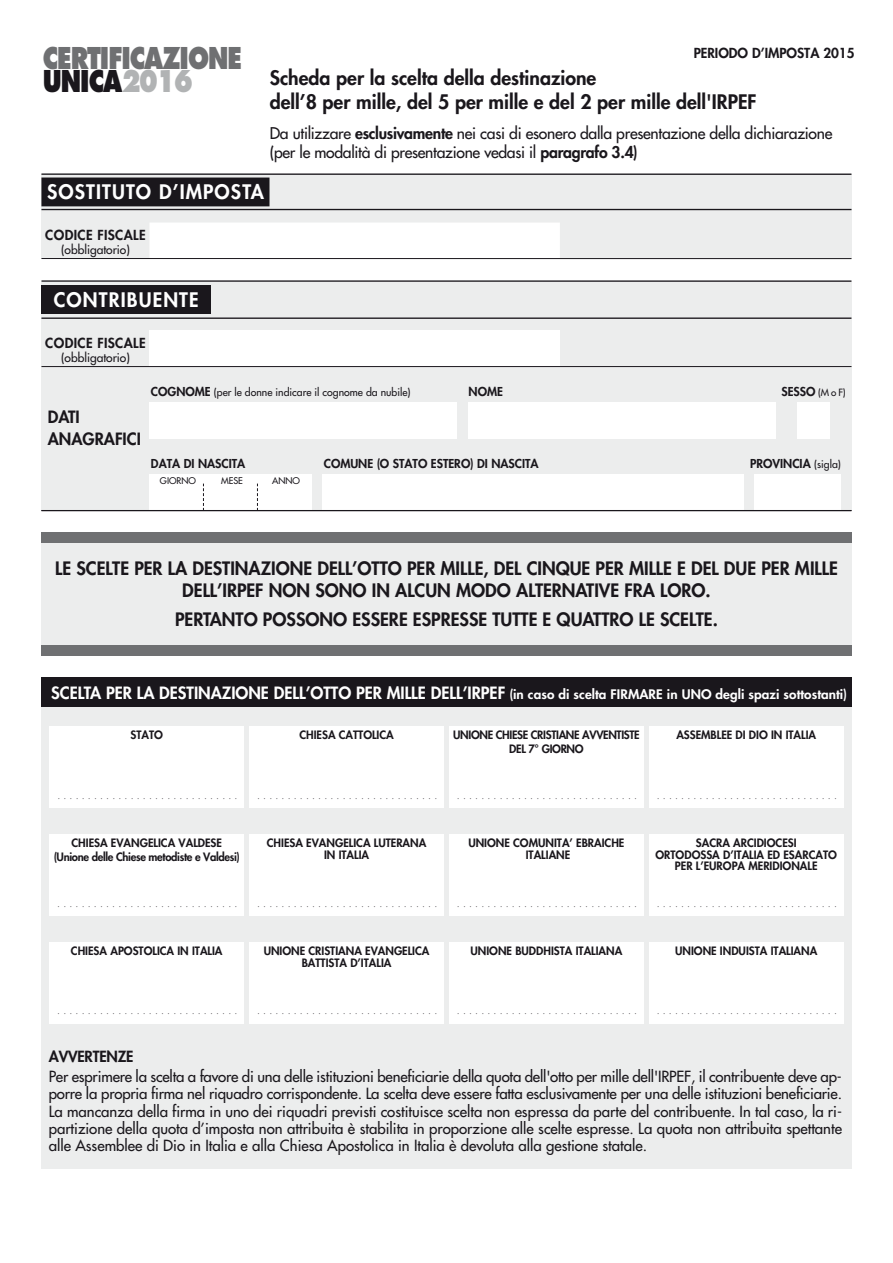
<style>
.page{position:relative;width:893px;height:1263px;background:#fff}
.page>*{position:absolute;margin:0;border:0;box-sizing:border-box;transform-origin:0 0}
.t1{font:800 29.25px/23.4px "Futura";letter-spacing:-.04em;color:#6f7072;scale:.8 1}
.t2{font:800 19.5px/24px "Futura";color:#1a171c}
.t3{font:800 19.5px "Futura";letter-spacing:.055em;color:#fff}
.t4{font:800 18px/22.5px "Futura";color:#1a171c;text-align:center}
.t5{font:800 16.5px "Futura";color:#fff}
.t6{font:800 16.5px/22.5px "Futura";color:#1a171c}
.t7{font:15.75px/19.5px "Futura";letter-spacing:-.02em;color:#1a171c}
.t8{font:15px/17.2px "Futura";letter-spacing:-.01em;color:#1a171c}
.t9{font:800 13.5px "Futura";letter-spacing:.025em;color:#1a171c}
.t10{font:800 13.5px "Futura";color:#1a171c}
.t11{font:800 12px "Futura";color:#1a171c}
.t12{font:12px "Futura";color:#1a171c}
.t13{font:800 11.25px/12px "Futura";color:#1a171c;text-align:center}
.t14{font:800 11.25px/13.5px "Futura";letter-spacing:-.03em;color:#1a171c;text-align:center}
.t15{font:10.5px "Futura";color:#1a171c}
.t16{font:9px "Futura";color:#1a171c}
.t17{font:italic 7.5px "Futura";color:#1a171c}
.s1{color:#1a171c}
.s2{color:#b1b3b4}
.s3{font-weight:800}
.s4{font-weight:800;font-size:12px}
.s5{font-weight:400;font-size:9.75px}
.s6{font-weight:400;font-size:10.5px}
.s7{font-size:12.9px}
</style>
<div class="page">
<div style="left:42px;top:704px;width:809px;height:465px;background:#eceded"></div>
<div style="left:42px;top:677px;width:809px;height:30px;background:#1a171c"></div>
<div style="left:50px;top:727px;width:194px;height:81px;background:#fff"></div>
<div style="left:249px;top:727px;width:195px;height:81px;background:#fff"></div>
<div style="left:449px;top:727px;width:195px;height:81px;background:#fff"></div>
<div style="left:649px;top:727px;width:194px;height:81px;background:#fff"></div>
<div style="left:50px;top:835px;width:194px;height:81px;background:#fff"></div>
<div style="left:249px;top:835px;width:195px;height:81px;background:#fff"></div>
<div style="left:449px;top:835px;width:195px;height:81px;background:#fff"></div>
<div style="left:649px;top:835px;width:194px;height:81px;background:#fff"></div>
<div style="left:449px;top:943px;width:195px;height:81px;background:#fff"></div>
<div style="left:649px;top:943px;width:194px;height:81px;background:#fff"></div>
<div style="left:50px;top:943px;width:194px;height:81px;background:#fff"></div>
<div style="left:249px;top:943px;width:195px;height:81px;background:#fff"></div>
<div style="left:41px;top:282px;width:810px;height:228px;background:#eceded"></div>
<div style="left:41px;top:174px;width:810px;height:84px;background:#eceded"></div>
<div style="left:149px;top:403px;width:308px;height:36px;background:#fff"></div>
<div style="left:468px;top:403px;width:308px;height:36px;background:#fff"></div>
<div style="left:797px;top:403px;width:33px;height:36px;background:#fff"></div>
<div style="left:149px;top:475px;width:162px;height:36px;background:#fff"></div>
<div style="left:322px;top:475px;width:421px;height:36px;background:#fff"></div>
<div style="left:754px;top:475px;width:87px;height:36px;background:#fff"></div>
<div style="left:41px;top:286px;width:170px;height:28px;background:#1a171c"></div>
<div style="left:149px;top:331px;width:411px;height:36px;background:#fff"></div>
<svg style="left:203px;top:484px;width:1px;height:26px"></svg>
<svg style="left:257px;top:484px;width:1px;height:26px"></svg>
<div style="left:41px;top:542px;width:810px;height:105px;background:#eceded"></div>
<div style="left:41px;top:646px;width:810px;height:10px;background:#6f7072"></div>
<div style="left:41px;top:533px;width:810px;height:10px;background:#6f7072"></div>
<hr style="left:41px;top:366px;width:810px;height:1px;background:#1a171c">
<hr style="left:41px;top:510px;width:810px;height:1px;background:#1a171c">
<hr style="left:41px;top:209px;width:810px;height:1px;background:#1a171c">
<hr style="left:41px;top:317px;width:810px;height:2px;background:#1a171c">
<div style="left:41px;top:178px;width:228px;height:28px;background:#1a171c"></div>
<div style="left:149px;top:223px;width:411px;height:36px;background:#fff"></div>
<hr style="left:41px;top:258px;width:810px;height:1px;background:#1a171c">
<hr style="left:41px;top:173px;width:810px;height:2px;background:#1a171c">
<hr style="left:41px;top:280px;width:810px;height:2px;background:#1a171c">
<p class="t1" style="left:43px;top:48px;width:251px">CERTIFICAZIONE<br><span class="s1">UNICA</span><span class="s2">2016</span></p>
<p class="t10" style="left:694px;top:47px;width:162px">PERIODO D’IMPOSTA 2015</p>
<p class="t2" style="left:270px;top:67px;width:488px">Scheda per la scelta della destinazione<br>dell’8 per mille, del 5 per mille e del 2 per mille dell'IRPEF</p>
<p class="t7" style="left:270px;top:124px;width:564px">Da utilizzare <span class="s3">esclusivamente</span> nei casi di esonero dalla presentazione della dichiarazione (per le modalità di presentazione vedasi il <span class="s3">paragrafo 3.4)</span></p>
<p class="t3" style="left:47px;top:183px;width:218px">SOSTITUTO D’IMPOSTA</p>
<p class="t9" style="left:45px;top:229px;width:102px">CODICE FISCALE</p>
<p class="t12" style="left:61px;top:243px;width:70px">(obbligatorio)</p>
<p class="t3" style="left:54px;top:291px;width:146px">CONTRIBUENTE</p>
<p class="t9" style="left:45px;top:337px;width:102px">CODICE FISCALE</p>
<p class="t12" style="left:61px;top:351px;width:70px">(obbligatorio)</p>
<p class="t6" style="left:48px;top:407px;width:95px">DATI<br>ANAGRAFICI</p>
<p class="t15" style="left:151px;top:387px;width:261px"><span class="s4">COGNOME</span> (per le donne indicare il cognome da nubile)</p>
<p class="t11" style="left:469px;top:386px;width:36px">NOME</p>
<p class="t11" style="left:781px;top:386px;width:66px">SESSO <span class="s5">(M o F)</span></p>
<p class="t11" style="left:151px;top:458px;width:96px">DATA DI NASCITA</p>
<p class="t11" style="left:324px;top:458px;width:216px">COMUNE (O STATO ESTERO) DI NASCITA</p>
<p class="t11" style="left:750px;top:458px;width:92px">PROVINCIA <span class="s6">(sigla)</span></p>
<p class="t16" style="left:160px;top:476px;width:37px">GIORNO</p>
<p class="t16" style="left:221px;top:476px;width:23px">MESE</p>
<p class="t16" style="left:272px;top:476px;width:29px">ANNO</p>
<p class="t4" style="left:55px;top:558px;width:784px">LE SCELTE PER LA DESTINAZIONE DELL’OTTO PER MILLE, DEL CINQUE PER MILLE E DEL DUE PER MILLE<br>DELL’IRPEF NON SONO IN ALCUN MODO ALTERNATIVE FRA LORO.</p>
<p class="t4" style="left:175px;top:609px;width:544px">PERTANTO POSSONO ESSERE ESPRESSE TUTTE E QUATTRO LE SCELTE.</p>
<p class="t5" style="left:51px;top:685px;width:797px">SCELTA PER LA DESTINAZIONE DELL’OTTO PER MILLE DELL’IRPEF <span class="s7">(in caso di scelta FIRMARE in UNO degli spazi sottostanti)</span></p>
<p class="t13" style="left:131px;top:730px;width:34px">STATO</p>
<p class="t13" style="left:299px;top:730px;width:96px">CHIESA CATTOLICA</p>
<p class="t14" style="left:453px;top:729px;width:188px">UNIONE CHIESE CRISTIANE AVVENTISTE<br>DEL 7° GIORNO</p>
<p class="t13" style="left:676px;top:730px;width:141px">ASSEMBLEE DI DIO IN ITALIA</p>
<p class="t17" style="left:58px;top:792px;width:182px">..............................</p>
<p class="t17" style="left:257px;top:792px;width:182px">..............................</p>
<p class="t17" style="left:457px;top:792px;width:182px">..............................</p>
<p class="t17" style="left:657px;top:792px;width:182px">..............................</p>
<p class="t14" style="left:54px;top:837px;width:187px">CHIESA EVANGELICA VALDESE (Unione delle Chiese metodiste e Valdesi)</p>
<p class="t17" style="left:58px;top:900px;width:182px">..............................</p>
<p class="t13" style="left:267px;top:838px;width:161px">CHIESA EVANGELICA LUTERANA<br>IN ITALIA</p>
<p class="t17" style="left:257px;top:900px;width:182px">..............................</p>
<p class="t13" style="left:468px;top:838px;width:158px">UNIONE COMUNITA’ EBRAICHE<br>ITALIANE</p>
<p class="t17" style="left:457px;top:900px;width:182px">..............................</p>
<p class="t13" style="left:655px;top:838px;width:183px;line-height:11.2px">SACRA ARCIDIOCESI<br>ORTODOSSA D’ITALIA ED ESARCATO<br>PER L’EUROPA MERIDIONALE</p>
<p class="t17" style="left:657px;top:900px;width:182px">..............................</p>
<p class="t13" style="left:71px;top:946px;width:153px">CHIESA APOSTOLICA IN ITALIA</p>
<p class="t13" style="left:264px;top:946px;width:167px">UNIONE CRISTIANA EVANGELICA<br>BATTISTA D’ITALIA</p>
<p class="t13" style="left:470px;top:946px;width:153px">UNIONE BUDDHISTA ITALIANA</p>
<p class="t13" style="left:675px;top:946px;width:144px">UNIONE INDUISTA ITALIANA</p>
<p class="t17" style="left:58px;top:1007px;width:182px">..............................</p>
<p class="t17" style="left:257px;top:1007px;width:182px">..............................</p>
<p class="t17" style="left:457px;top:1007px;width:182px">..............................</p>
<p class="t17" style="left:657px;top:1007px;width:182px">..............................</p>
<p class="t8" style="left:49px;top:1047px;width:795px;line-height:20.2px"><span class="s3">AVVERTENZE<br></span>Per esprimere la scelta a favore di una delle istituzioni beneficiarie della quota dell'otto per mille dell'IRPEF, il contribuente deve ap-</p>
<p class="t8" style="left:49px;top:1086px;width:795px;text-align:justify">porre la propria firma nel riquadro corrispondente. La scelta deve essere fatta esclusivamente per una delle istituzioni beneficiarie.<br>La mancanza della firma in uno dei riquadri previsti costituisce scelta non espressa da parte del contribuente. In tal caso, la ri&shy;partizione della quota d’imposta non attribuita è stabilita in proporzione alle scelte espresse. La quota non attribuita spettante alle Assemblee di Dio in Italia e alla Chiesa Apostolica in Italia è devoluta alla gestione statale.</p>
</div>
